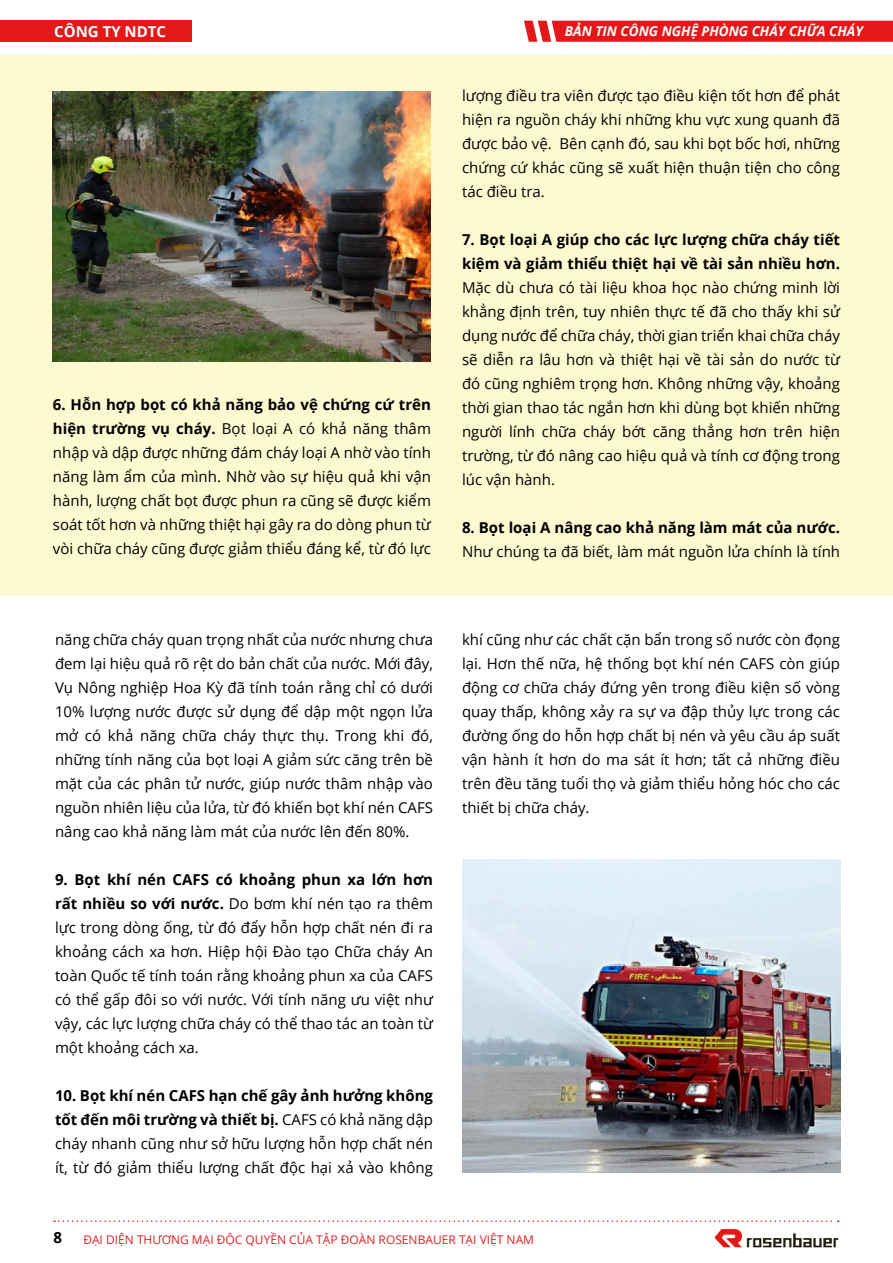
<style>
.page{position:relative;width:893px;height:1263px;background:#fff}
.page>*{position:absolute;margin:0;border:0;box-sizing:border-box;transform-origin:0 0}
.t1{font:15px/24px "Open Sans";color:#000;text-align:justify}
.t2{font:700 15px/24px "Open Sans";color:#000}
.t3{font:700 15px "Open Sans";color:#fff}
.t4{font:700 15px "Open Sans";color:#000101}
.t5{font:italic 700 13.5px "Open Sans";color:#fff}
.t6{font:12px "Open Sans";color:#e41f26}
.s1{font-weight:700}
</style>
<div class="page">
<div style="left:0;top:21px;width:192px;height:21px;background:#e41819"></div>
<div style="left:0;top:55px;width:893px;height:540px;background:#fef9d0"></div>
<img style="left:53px;top:91px;width:378px;height:270px">
<img style="left:462px;top:859px;width:378px;height:313px">
<svg style="left:54px;top:1220px;width:785px;height:2px"></svg>
<img style="left:714px;top:1228px;width:125px;height:20px">
<svg style="left:524px;top:21px;width:369px;height:21px;background:#e52223"></svg>
<p class="t3" style="left:54px;top:21px;width:113px">Công Ty N DTC</p>
<p class="t5" style="left:565px;top:22px;width:300px">BẢN TIN CÔNG NGHỆ PHÒNG CHÁY CHỮA CHÁY</p>
<p class="t1" style="left:53px;top:392px;width:380px"><span class="s1">6. Hỗn hợp bọt có khả năng bảo vệ chứng cứ trên hiện trường vụ cháy.</span> Bọt loại A có khả năng thâm nhập và dập được những đám cháy loại A nhờ vào tính năng làm ẩm của mình. Nhờ vào sự hiệu quả khi vận hành, lượng chất bọt được phun ra cũng sẽ được kiểm soát tốt hơn và những thiệt hại gây ra do dòng phun từ vòi chữa cháy cũng được giảm thiểu đáng kể, từ đó lực</p>
<p class="t1" style="left:462px;top:83px;width:380px">lượng điều tra viên được tạo điều kiện tốt hơn để phát hiện ra nguồn cháy khi những khu vực xung quanh đã được bảo vệ. Bên cạnh đó, sau khi bọt bốc hơi, những chứng cứ khác cũng sẽ xuất hiện thuận tiện cho công tác điều tra.</p>
<p class="t2" style="left:462px;top:227px;width:379px">7. Bọt loại A giúp cho các lực lượng chữa cháy tiết kiệm và giảm thiểu thiệt hại về tài sản nhiều hơn.</p>
<p class="t1" style="left:462px;top:275px;width:380px">Mặc dù chưa có tài liệu khoa học nào chứng minh lời khẳng định trên, tuy nhiên thực tế đã cho thấy khi sử dụng nước để chữa cháy, thời gian triển khai chữa cháy sẽ diễn ra lâu hơn và thiệt hại về tài sản do nước từ đó cũng nghiêm trọng hơn. Không những vậy, khoảng thời gian thao tác ngắn hơn khi dùng bọt khiến những người lính chữa cháy bớt căng thẳng hơn trên hiện trường, từ đó nâng cao hiệu quả và tính cơ động trong lúc vận hành.</p>
<p class="t2" style="left:462px;top:515px;width:379px">8. Bọt loại A nâng cao khả năng làm mát của nước.</p>
<p class="t1" style="left:462px;top:539px;width:380px">Như chúng ta đã biết, làm mát nguồn lửa chính là tính</p>
<p class="t1" style="left:55px;top:627px;width:380px">năng chữa cháy quan trọng nhất của nước nhưng chưa đem lại hiệu quả rõ rệt do bản chất của nước. Mới đây, Vụ Nông nghiệp Hoa Kỳ đã tính toán rằng chỉ có dưới 10% lượng nước được sử dụng để dập một ngọn lửa mở có khả năng chữa cháy thực thụ. Trong khi đó, những tính năng của bọt loại A giảm sức căng trên bề mặt của các phân tử nước, giúp nước thâm nhập vào nguồn nhiên liệu của lửa, từ đó khiến bọt khí nén CAFS nâng cao khả năng làm mát của nước lên đến 80%.</p>
<p class="t1" style="left:55px;top:867px;width:380px"><span class="s1">9. Bọt khí nén CAFS có khoảng phun xa lớn hơn rất nhiều so với nước.</span> Do bơm khí nén tạo ra thêm lực trong dòng ống, từ đó đẩy hỗn hợp chất nén đi ra khoảng cách xa hơn. Hiệp hội Đào tạo Chữa cháy An toàn Quốc tế tính toán rằng khoảng phun xa của CAFS có thể gấp đôi so với nước. Với tính năng ưu việt như vậy, các lực lượng chữa cháy có thể thao tác an toàn từ một khoảng cách xa.</p>
<p class="t1" style="left:55px;top:1083px;width:380px"><span class="s1">10. Bọt khí nén CAFS hạn chế gây ảnh hưởng không tốt đến môi trường và thiết bị.</span> CAFS có khả năng dập cháy nhanh cũng như sở hữu lượng hỗn hợp chất nén ít, từ đó giảm thiểu lượng chất độc hại xả vào không</p>
<p class="t1" style="left:462px;top:628px;width:380px">khí cũng như các chất cặn bẩn trong số nước còn đọng lại. Hơn thế nữa, hệ thống bọt khí nén CAFS còn giúp động cơ chữa cháy đứng yên trong điều kiện số vòng quay thấp, không xảy ra sự va đập thủy lực trong các đường ống do hỗn hợp chất bị nén và yêu cầu áp suất vận hành ít hơn do ma sát ít hơn; tất cả những điều trên đều tăng tuổi thọ và giảm thiểu hỏng hóc cho các thiết bị chữa cháy.</p>
<p class="t4" style="left:54px;top:1227px;width:10px">8</p>
<p class="t6" style="left:83px;top:1231px;width:452px">Đại diện Thương mại độc quyền của tập đoàn Rosenbauer tại Việt Nam</p>
</div>
